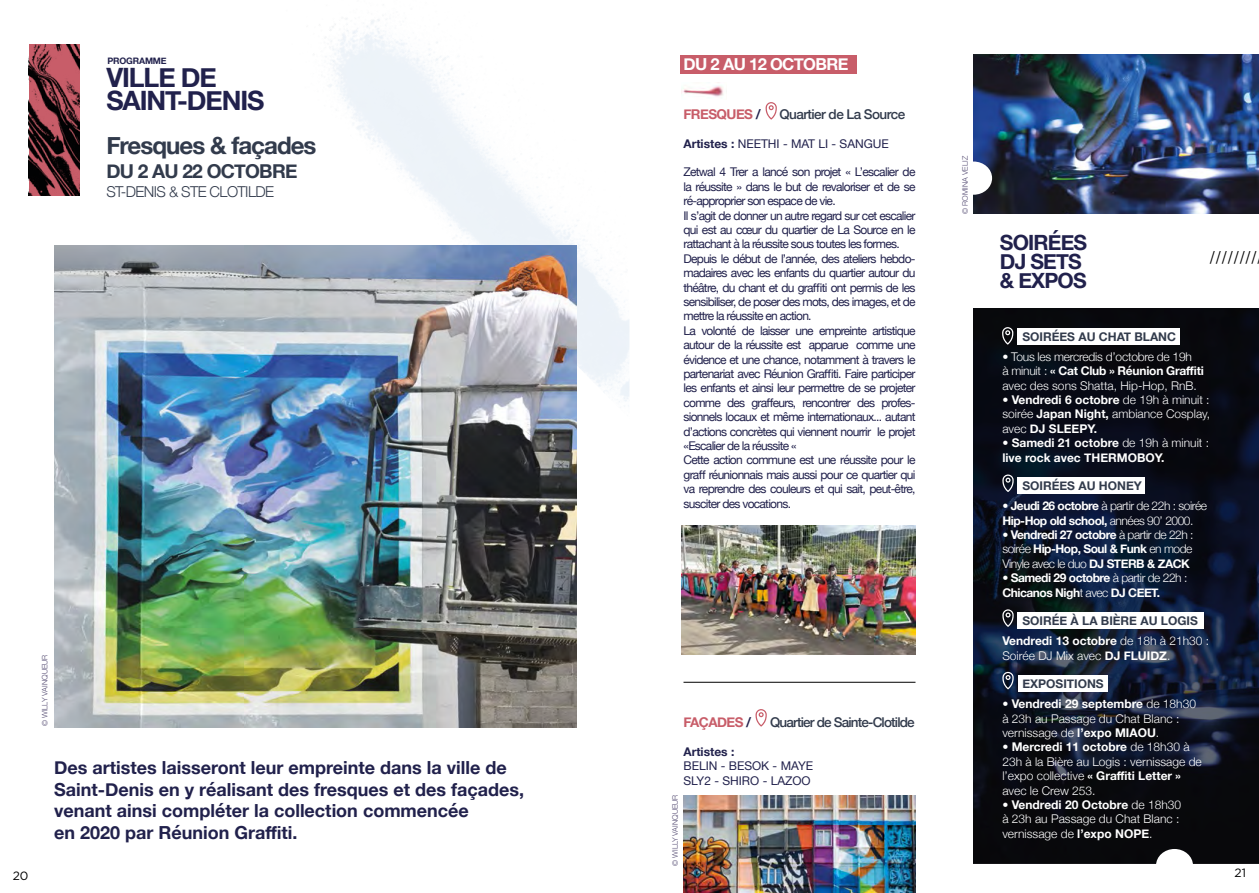
<style>
.page{position:relative;width:1259px;height:893px;background:#fff}
.page>*{position:absolute;margin:0;border:0;box-sizing:border-box;transform-origin:0 0}
.t1{font:700 26.7px/22.4px "Helvetica Neue";letter-spacing:-.04em;color:#21214c}
.t2{font:700 24.15px "Helvetica Neue";letter-spacing:-.04em;color:#323b4c}
.t3{font:700 21px/18.9px "Helvetica Neue";letter-spacing:-.04em;color:#21214c}
.t4{font:700 19.2px "Helvetica Neue";letter-spacing:-.04em;color:#323b4c}
.t5{font:700 18px/21.6px "Helvetica Neue";color:#21214c}
.t6{font:18px "Minion Pro";color:#000}
.t7{font:700 16.5px "Helvetica Neue";letter-spacing:-.04em;color:#fff}
.t8{font:300 15px "Helvetica Neue";letter-spacing:-.04em;color:#323b4c}
.t9{font:500 13.5px "Helvetica Neue";letter-spacing:-.06em;color:#323b4c}
.t10{font:500 13.5px "Helvetica Neue";letter-spacing:-.04em;color:#323b4c}
.t11{font:700 13.5px "Helvetica Neue";letter-spacing:-.04em;color:#c85d69}
.t12{font:12px/14.4px "Helvetica Neue";letter-spacing:-.06em;color:#21214c}
.t13{font:300 12px/14.4px "Helvetica Neue";color:#fff}
.t14{font:700 12px/14.4px "Helvetica Neue";letter-spacing:-.04em;color:#fff;text-align:justify}
.t15{font:700 12px/19.8px "Helvetica Neue";color:#323b4c}
.t16{font:300 12px/14.4px "Helvetica Neue";letter-spacing:-.02em;color:#fff}
.t17{font:300 12px/14.4px "Helvetica Neue";letter-spacing:-.04em;color:#fff}
.t18{font:12px/14.4px "Helvetica Neue";color:#21214c}
.t19{font:700 12px/14.4px "Helvetica Neue";color:#fff}
.t20{font:700 12px "Helvetica Neue";color:#21214c}
.t21{font:12px "Gotham";color:#000}
.t22{font:700 8.85px "Helvetica Neue";letter-spacing:-.02em;color:#21214c}
.t23{font:300 7.5px "Helvetica Neue";color:#544b72}
.s1{color:#21214c}
.s2{font-weight:700}
.s3{font-weight:300}
.s4{color:#fff}
.s5{font-weight:300;color:#fff}
</style>
<div class="page">
<div style="left:679px;top:55px;width:177px;height:18px;background:#c85d69"></div>
<img style="left:325px;top:18px;width:304px;height:401px">
<img style="left:54px;top:245px;width:522px;height:482px">
<img style="left:973px;top:54px;width:286px;height:160px">
<img style="left:29px;top:44px;width:50px;height:152px">
<img style="left:683px;top:795px;width:232px;height:98px">
<svg style="left:973px;top:308px;width:286px;height:555px;background:#0b111e"></svg>
<img style="left:682px;top:82px;width:42px;height:15px">
<div style="left:1017px;top:328px;width:162px;height:17px;background:#fff"></div>
<div style="left:1017px;top:477px;width:127px;height:17px;background:#fff"></div>
<div style="left:1017px;top:612px;width:187px;height:17px;background:#fff"></div>
<div style="left:1018px;top:675px;width:89px;height:17px;background:#fff"></div>
<svg style="left:1002px;top:474px;width:11px;height:18px"></svg>
<svg style="left:1002px;top:609px;width:11px;height:18px"></svg>
<svg style="left:1002px;top:672px;width:11px;height:17px"></svg>
<svg style="left:1002px;top:327px;width:11px;height:18px"></svg>
<div style="left:955px;top:162px;width:37px;height:33px;background:#fff;border-radius:50%"></div>
<div style="left:1156px;top:849px;width:37px;height:33px;background:#fff;border-radius:50%"></div>
<svg style="left:765px;top:102px;width:12px;height:18px"></svg>
<svg style="left:755px;top:709px;width:12px;height:18px"></svg>
<img style="left:682px;top:525px;width:233px;height:130px">
<hr style="left:683px;top:682px;width:232px;height:1px;background:#000">
<p class="t22" style="left:107px;top:54px;width:61px">PROGRAMME</p>
<h1 class="t1" style="left:106px;top:67px;width:160px">VILLE DE<br>SAINT-DENIS</h1>
<h2 class="t2" style="left:106px;top:126px;width:212px">Fresques &amp; façades</h2>
<h3 class="t4" style="left:106px;top:156px;width:193px">DU 2 AU 22 OCTOBRE</h3>
<p class="t8" style="left:106px;top:179px;width:169px">ST-DENIS &amp; STE CLOTILDE</p>
<p class="t23" style="left:39px;top:726px;width:73px;rotate:-90deg">© WILLY VAINQUEUR</p>
<h3 class="t5" style="left:54px;top:757px;width:471px">Des artistes laisseront leur empreinte dans la ville de Saint-Denis en y réalisant des fresques et des façades, venant ainsi compléter la collection commencée<br>en 2020 par Réunion Graffiti.</h3>
<h3 class="t7" style="left:683px;top:51px;width:166px">DU 2 AU 12 OCTOBRE</h3>
<p class="t11" style="left:683px;top:103px;width:79px">FRESQUES <span class="s1">/</span></p>
<p class="t10" style="left:779px;top:103px;width:127px">Quartier de La Source</p>
<p class="t18" style="left:683px;top:137px;width:207px"><span class="s2">Artistes :</span> NEETHI - MAT LI - SANGUE</p>
<p class="t12" style="left:683px;top:166px;width:233px">Zetwal 4 Trer a lancé son projet « L’escalier de la réussite » dans le but de revaloriser et de se ré-approprier son espace de vie.<br>Il s’agit de donner un autre regard sur cet escalier qui est au cœur du quartier de La Source en le rattachant à la réussite sous toutes les formes.<br>Depuis le début de l’année, des ateliers hebdo&shy;madaires avec les enfants du quartier autour du théâtre, du chant et du graffiti ont permis de les sensibiliser, de poser des mots, des images, et de mettre la réussite en action.<br>La volonté de laisser une empreinte artistique autour de la réussite est apparue comme une évidence et une chance, notamment à travers le partenariat avec Réunion Graffiti. Faire participer les enfants et ainsi leur permettre de se projeter comme des graffeurs, rencontrer des profes&shy;sionnels locaux et même internationaux... autant d’actions concrètes qui viennent nourrir le projet «Escalier de la réussite «<br>Cette action commune est une réussite pour le graff réunionnais mais aussi pour ce quartier qui va reprendre des couleurs et qui sait, peut-être, susciter des vocations.</p>
<p class="t11" style="left:683px;top:712px;width:69px">FAÇADES <span class="s1">/</span></p>
<p class="t9" style="left:770px;top:711px;width:146px">Quartier de Sainte-Clotilde</p>
<p class="t20" style="left:683px;top:742px;width:52px">Artistes :</p>
<p class="t18" style="left:683px;top:760px;width:131px">BELIN - BESOK - MAYE<br>SLY2 - SHIRO - LAZOO</p>
<p class="t23" style="left:669px;top:866px;width:73px;rotate:-90deg">© WILLY VAINQUEUR</p>
<p class="t23" style="left:959px;top:214px;width:59px;rotate:-90deg">© ROMINA VELIZ</p>
<h3 class="t3" style="left:1000px;top:234px;width:89px">SOIRÉES<br>DJ SETS &amp; EXPOS</h3>
<h3 class="t6" style="left:1209px;top:245px;width:49px">////////</h3>
<p class="t15" style="left:1022px;top:327px;width:155px">SOIRÉES AU CHAT BLANC</p>
<p class="t16" style="left:1002px;top:348px;width:203px">• Tous les mercredis d’octobre de 19h<br>à minuit : <span class="s2">« Cat Club » Réunion Graffiti </span>avec des sons Shatta, Hip-Hop, RnB.</p>
<p class="t13" style="left:1002px;top:392px;width:209px;text-align:justify">• <span class="s2">Vendredi 6 octobre</span> de 19h à minuit : soirée <span class="s2">Japan Night,</span> ambiance Cosplay, avec <span class="s2">DJ SLEEPY.</span></p>
<p class="t19" style="left:1002px;top:436px;width:208px"><span class="s3">•</span> Samedi 21 octobre <span class="s3">de 19h à minuit : </span>live rock avec THERMOBOY.</p>
<p class="t15" style="left:1022px;top:476px;width:121px">SOIRÉES AU HONEY</p>
<p class="t17" style="left:1002px;top:498px;width:206px">• <span class="s2">Jeudi 26 octobre</span> à partir de 22h : soirée<br><span class="s2">Hip-Hop old school,</span> années 90’ 2000.</p>
<p class="t14" style="left:1002px;top:528px;width:193px"><span class="s3">•</span> Vendredi 27 octobre <span class="s3">à partir de 22h : soirée</span> Hip-Hop, Soul &amp; Funk <span class="s3">en mode Vinyle avec le duo</span> DJ STERB &amp; ZACK</p>
<p class="t14" style="left:1002px;top:571px;width:186px"><span class="s3">•</span> Samedi 29 octobre <span class="s3">à partir de 22h :<br></span>Chicanos Nigh<span class="s3">t avec</span> DJ CEET.</p>
<p class="t15" style="left:1002px;top:611px;width:208px;text-indent:20px">SOIRÉE À LA BIÈRE AU LOGIS<br><span class="s4">Vendredi 13 octobre</span> <span class="s5">de 18h à 21h30 :</span></p>
<p class="t13" style="left:1002px;top:647px;width:169px">Soirée DJ Mix avec <span class="s2">DJ FLUIDZ</span>.</p>
<p class="t15" style="left:1022px;top:674px;width:83px">EXPOSITIONS</p>
<p class="t13" style="left:1002px;top:696px;width:195px">• <span class="s2">Vendredi 29 septembre</span> de 18h30 à 23h au Passage du Chat Blanc : vernissage de <span class="s2">l’expo MIAOU</span>.</p>
<p class="t13" style="left:1002px;top:739px;width:201px">• <span class="s2">Mercredi 11 octobre</span> de 18h30 à<br>23h à la Bière au Logis : vernissage de l’expo collective <span class="s2">« Graffiti Letter » </span>avec le Crew 253.</p>
<p class="t13" style="left:1002px;top:797px;width:180px">• <span class="s2">Vendredi 20 Octobre</span> de 18h30 à 23h au Passage du Chat Blanc : vernissage de <span class="s2">l’expo NOPE</span>.</p>
<p class="t21" style="left:13px;top:868px;width:17px">20</p>
<p class="t21" style="left:1234px;top:865px;width:13px">21</p>
</div>
